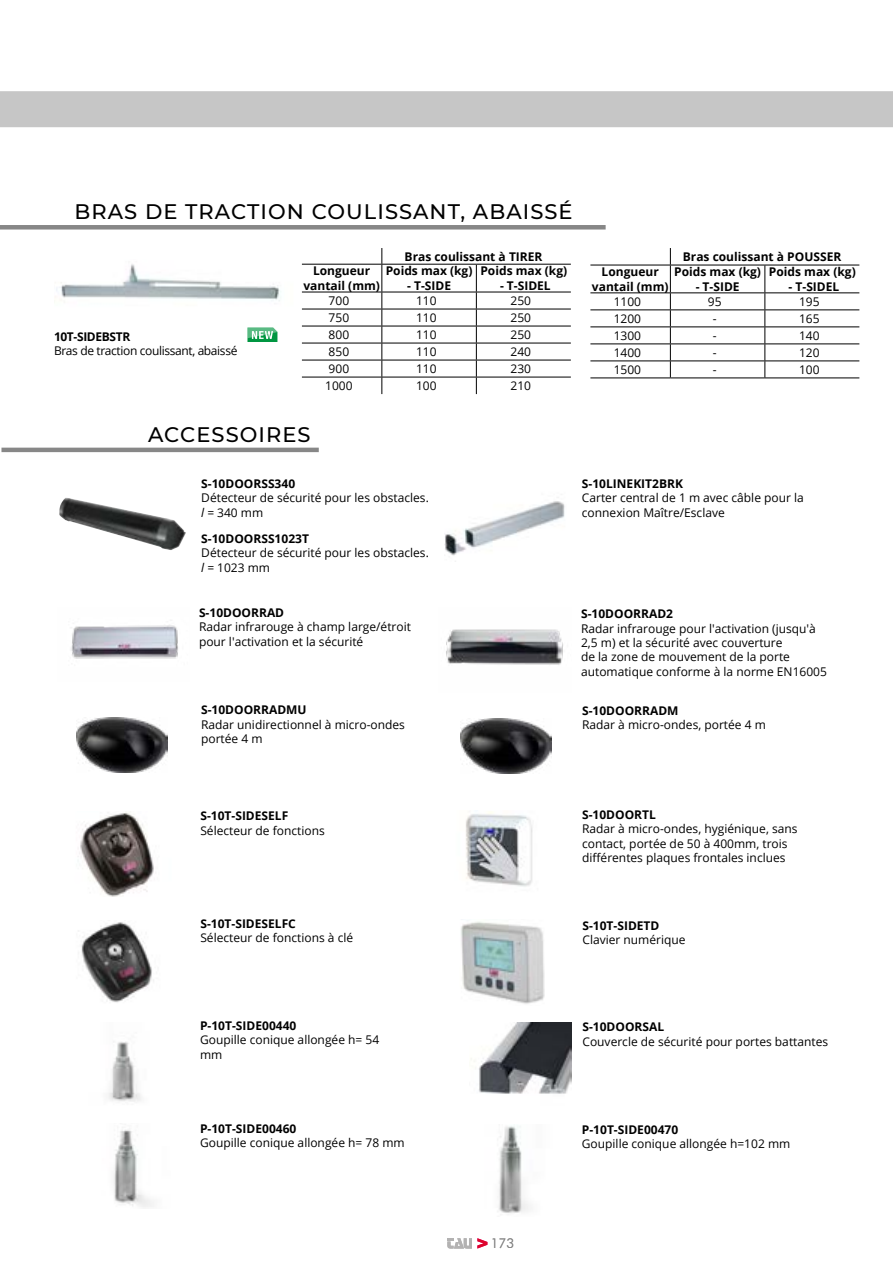
<style>
.page{position:relative;width:893px;height:1263px;background:#fff}
.page>*{position:absolute;margin:0;border:0;box-sizing:border-box;transform-origin:0 0}
.t1{font:500 21px "Montserrat";letter-spacing:.05em;color:#000}
.t2{font:300 13.5px "Futura BT";color:#878787}
.t3{font:12px/14.4px "Open Sans";color:#000}
.t4{font:700 12px/14.4px "Open Sans";color:#000;text-align:center}
.t5{font:12px "Open Sans";letter-spacing:-.03em;color:#000}
.t6{font:700 12px "Open Sans";letter-spacing:-.03em;color:#000}
.s1{font-style:italic}
</style>
<div class="page">
<svg style="left:447px;top:1238px;width:40px;height:10px"></svg>
<div style="left:0;top:225px;width:606px;height:5px;background:#878787"></div>
<img style="left:56px;top:264px;width:225px;height:37px">
<div style="left:0;top:91px;width:893px;height:36px;background:#c6c6c6"></div>
<hr style="left:1px;top:448px;width:318px;height:4px;background:#878787">
<img style="left:461px;top:718px;width:90px;height:55px">
<img style="left:77px;top:717px;width:90px;height:55px">
<img style="left:465px;top:811px;width:68px;height:76px">
<img style="left:471px;top:1022px;width:100px;height:72px">
<img style="left:59px;top:498px;width:127px;height:52px">
<img style="left:71px;top:625px;width:107px;height:34px">
<img style="left:445px;top:501px;width:120px;height:55px">
<img style="left:78px;top:812px;width:76px;height:84px">
<img style="left:81px;top:922px;width:73px;height:81px">
<img style="left:108px;top:1041px;width:33px;height:61px">
<img style="left:113px;top:1130px;width:41px;height:77px">
<img style="left:499px;top:1126px;width:30px;height:87px">
<img style="left:461px;top:921px;width:84px;height:83px">
<img style="left:446px;top:629px;width:117px;height:36px">
<svg style="left:247px;top:328px;width:30px;height:14px"></svg>
<hr style="left:302px;top:292px;width:80px;height:1px;background:#000">
<hr style="left:302px;top:309px;width:80px;height:1px;background:#000">
<hr style="left:302px;top:326px;width:80px;height:1px;background:#000">
<hr style="left:302px;top:343px;width:80px;height:1px;background:#000">
<hr style="left:302px;top:360px;width:80px;height:1px;background:#000">
<hr style="left:302px;top:377px;width:80px;height:1px;background:#000">
<svg style="left:381px;top:248px;width:1px;height:146px"></svg>
<hr style="left:302px;top:264px;width:80px;height:1px;background:#000">
<hr style="left:382px;top:264px;width:94px;height:1px;background:#000">
<hr style="left:476px;top:264px;width:95px;height:1px;background:#000">
<hr style="left:382px;top:292px;width:94px;height:1px;background:#000">
<hr style="left:476px;top:292px;width:95px;height:1px;background:#000">
<hr style="left:382px;top:309px;width:94px;height:1px;background:#000">
<hr style="left:476px;top:309px;width:95px;height:1px;background:#000">
<hr style="left:382px;top:326px;width:94px;height:1px;background:#000">
<hr style="left:476px;top:326px;width:95px;height:1px;background:#000">
<hr style="left:382px;top:343px;width:94px;height:1px;background:#000">
<hr style="left:476px;top:343px;width:95px;height:1px;background:#000">
<hr style="left:382px;top:360px;width:94px;height:1px;background:#000">
<hr style="left:476px;top:360px;width:95px;height:1px;background:#000">
<hr style="left:382px;top:377px;width:94px;height:1px;background:#000">
<hr style="left:476px;top:377px;width:95px;height:1px;background:#000">
<svg style="left:476px;top:265px;width:1px;height:129px"></svg>
<hr style="left:590px;top:292px;width:80px;height:1px;background:#000">
<hr style="left:590px;top:309px;width:80px;height:1px;background:#000">
<hr style="left:590px;top:326px;width:80px;height:1px;background:#000">
<hr style="left:590px;top:343px;width:80px;height:1px;background:#000">
<hr style="left:590px;top:360px;width:80px;height:1px;background:#000">
<svg style="left:670px;top:248px;width:1px;height:130px"></svg>
<hr style="left:590px;top:378px;width:80px;height:1px;background:#000">
<hr style="left:590px;top:265px;width:80px;height:1px;background:#000">
<hr style="left:670px;top:265px;width:95px;height:1px;background:#000">
<hr style="left:765px;top:265px;width:94px;height:1px;background:#000">
<hr style="left:670px;top:292px;width:95px;height:1px;background:#000">
<hr style="left:765px;top:292px;width:94px;height:1px;background:#000">
<svg style="left:764px;top:265px;width:1px;height:113px"></svg>
<hr style="left:670px;top:309px;width:95px;height:1px;background:#000">
<hr style="left:765px;top:309px;width:94px;height:1px;background:#000">
<hr style="left:670px;top:326px;width:95px;height:1px;background:#000">
<hr style="left:765px;top:326px;width:94px;height:1px;background:#000">
<hr style="left:670px;top:343px;width:95px;height:1px;background:#000">
<hr style="left:765px;top:343px;width:94px;height:1px;background:#000">
<hr style="left:670px;top:360px;width:95px;height:1px;background:#000">
<hr style="left:765px;top:360px;width:94px;height:1px;background:#000">
<hr style="left:670px;top:378px;width:95px;height:1px;background:#000">
<hr style="left:765px;top:378px;width:94px;height:1px;background:#000">
<h1 class="t1" style="left:75px;top:197px;width:499px">BRAS DE TRACTION COULISSANT, ABAISSÉ</h1>
<p class="t4" style="left:405px;top:249px;width:139px">Bras coulissant à TIRER</p>
<p class="t6" style="left:54px;top:328px;width:78px">10T-SIDEBSTR</p>
<p class="t5" style="left:54px;top:343px;width:185px">Bras de traction coulissant, abaissé</p>
<p class="t4" style="left:303px;top:264px;width:78px">Longueur vantail (mm)</p>
<p class="t4" style="left:386px;top:264px;width:88px">Poids max (kg)</p>
<p class="t4" style="left:407px;top:278px;width:45px">- T-SIDE</p>
<p class="t4" style="left:480px;top:264px;width:88px">Poids max (kg)</p>
<p class="t4" style="left:500px;top:278px;width:52px">- T-SIDEL</p>
<p class="t3" style="left:329px;top:293px;width:22px">700</p>
<p class="t3" style="left:416px;top:293px;width:22px">110</p>
<p class="t3" style="left:510px;top:293px;width:22px">250</p>
<p class="t3" style="left:329px;top:310px;width:22px">750</p>
<p class="t3" style="left:416px;top:310px;width:22px">110</p>
<p class="t3" style="left:510px;top:310px;width:22px">250</p>
<p class="t3" style="left:329px;top:327px;width:22px">800</p>
<p class="t3" style="left:416px;top:327px;width:22px">110</p>
<p class="t3" style="left:510px;top:327px;width:22px">250</p>
<p class="t3" style="left:329px;top:344px;width:22px">850</p>
<p class="t3" style="left:416px;top:344px;width:22px">110</p>
<p class="t3" style="left:510px;top:344px;width:22px">240</p>
<p class="t3" style="left:329px;top:361px;width:22px">900</p>
<p class="t3" style="left:416px;top:361px;width:22px">110</p>
<p class="t3" style="left:510px;top:361px;width:22px">230</p>
<p class="t3" style="left:325px;top:378px;width:29px">1000</p>
<p class="t3" style="left:416px;top:378px;width:22px">100</p>
<p class="t3" style="left:510px;top:378px;width:22px">210</p>
<h1 class="t1" style="left:148px;top:420px;width:164px">ACCESSOIRES</h1>
<p class="t4" style="left:683px;top:249px;width:160px">Bras coulissant à POUSSER</p>
<p class="t4" style="left:592px;top:264px;width:78px">Longueur vantail (mm)</p>
<p class="t4" style="left:674px;top:264px;width:88px">Poids max (kg)</p>
<p class="t4" style="left:696px;top:279px;width:45px">- T-SIDE</p>
<p class="t4" style="left:769px;top:264px;width:88px">Poids max (kg)</p>
<p class="t4" style="left:788px;top:279px;width:52px">- T-SIDEL</p>
<p class="t3" style="left:614px;top:294px;width:29px">1100</p>
<p class="t3" style="left:708px;top:294px;width:15px">95</p>
<p class="t3" style="left:799px;top:294px;width:22px">195</p>
<p class="t3" style="left:614px;top:311px;width:29px">1200</p>
<p class="t3" style="left:713px;top:311px;width:5px">-</p>
<p class="t3" style="left:799px;top:311px;width:22px">165</p>
<p class="t3" style="left:614px;top:328px;width:29px">1300</p>
<p class="t3" style="left:713px;top:328px;width:5px">-</p>
<p class="t3" style="left:799px;top:328px;width:22px">140</p>
<p class="t3" style="left:614px;top:345px;width:29px">1400</p>
<p class="t3" style="left:713px;top:345px;width:5px">-</p>
<p class="t3" style="left:799px;top:345px;width:22px">120</p>
<p class="t3" style="left:614px;top:362px;width:29px">1500</p>
<p class="t3" style="left:713px;top:362px;width:5px">-</p>
<p class="t3" style="left:799px;top:362px;width:22px">100</p>
<p class="t4" style="left:201px;top:476px;width:95px">S-10DOORSS340</p>
<p class="t3" style="left:201px;top:490px;width:229px">Détecteur de sécurité pour les obstacles. <span class="s1">l =</span> 340 mm</p>
<p class="t4" style="left:201px;top:531px;width:109px">S-10DOORSS1023T</p>
<p class="t3" style="left:201px;top:545px;width:229px">Détecteur de sécurité pour les obstacles. <span class="s1">l =</span> 1023 mm</p>
<p class="t4" style="left:199px;top:605px;width:87px">S-10DOORRAD</p>
<p class="t3" style="left:199px;top:619px;width:213px">Radar infrarouge à champ large/étroit pour l'activation et la sécurité</p>
<p class="t4" style="left:201px;top:702px;width:107px">S-10DOORRADMU</p>
<p class="t3" style="left:201px;top:717px;width:205px">Radar unidirectionnel à micro-ondes portée 4 m</p>
<p class="t4" style="left:582px;top:476px;width:103px">S-10LINEKIT2BRK</p>
<p class="t3" style="left:582px;top:490px;width:223px">Carter central de 1 m avec câble pour la connexion Maître/Esclave</p>
<p class="t4" style="left:581px;top:606px;width:94px">S-10DOORRAD2</p>
<p class="t3" style="left:581px;top:621px;width:247px">Radar infrarouge pour l'activation (jusqu'à 2,5 m) et la sécurité avec couverture<br>de la zone de mouvement de la porte automatique conforme à la norme EN16005</p>
<p class="t4" style="left:582px;top:703px;width:98px">S-10DOORRADM</p>
<p class="t3" style="left:582px;top:718px;width:185px">Radar à micro-ondes, portée 4 m</p>
<p class="t4" style="left:200px;top:808px;width:89px">S-10T-SIDESELF</p>
<p class="t3" style="left:200px;top:823px;width:126px">Sélecteur de fonctions</p>
<p class="t4" style="left:200px;top:916px;width:97px">S-10T-SIDESELFC</p>
<p class="t3" style="left:200px;top:930px;width:154px">Sélecteur de fonctions à clé</p>
<p class="t4" style="left:582px;top:807px;width:75px">S-10DOORTL</p>
<p class="t3" style="left:582px;top:821px;width:217px">Radar à micro-ondes, hygiénique, sans contact, portée de 50 à 400mm, trois différentes plaques frontales inclues</p>
<p class="t4" style="left:582px;top:918px;width:79px">S-10T-SIDETD</p>
<p class="t3" style="left:582px;top:932px;width:105px">Clavier numérique</p>
<p class="t4" style="left:200px;top:1018px;width:98px">P-10T-SIDE00440</p>
<p class="t3" style="left:200px;top:1032px;width:181px">Goupille conique allongée h= 54 mm</p>
<p class="t4" style="left:200px;top:1121px;width:98px">P-10T-SIDE00460</p>
<p class="t3" style="left:200px;top:1135px;width:206px">Goupille conique allongée h= 78 mm</p>
<p class="t4" style="left:582px;top:1019px;width:83px">S-10DOORSAL</p>
<p class="t3" style="left:582px;top:1034px;width:247px">Couvercle de sécurité pour portes battantes</p>
<p class="t4" style="left:582px;top:1122px;width:98px">P-10T-SIDE00470</p>
<p class="t3" style="left:582px;top:1136px;width:210px">Goupille conique allongée h=102 mm</p>
<p class="t2" style="left:491px;top:1235px;width:25px">173</p>
</div>
